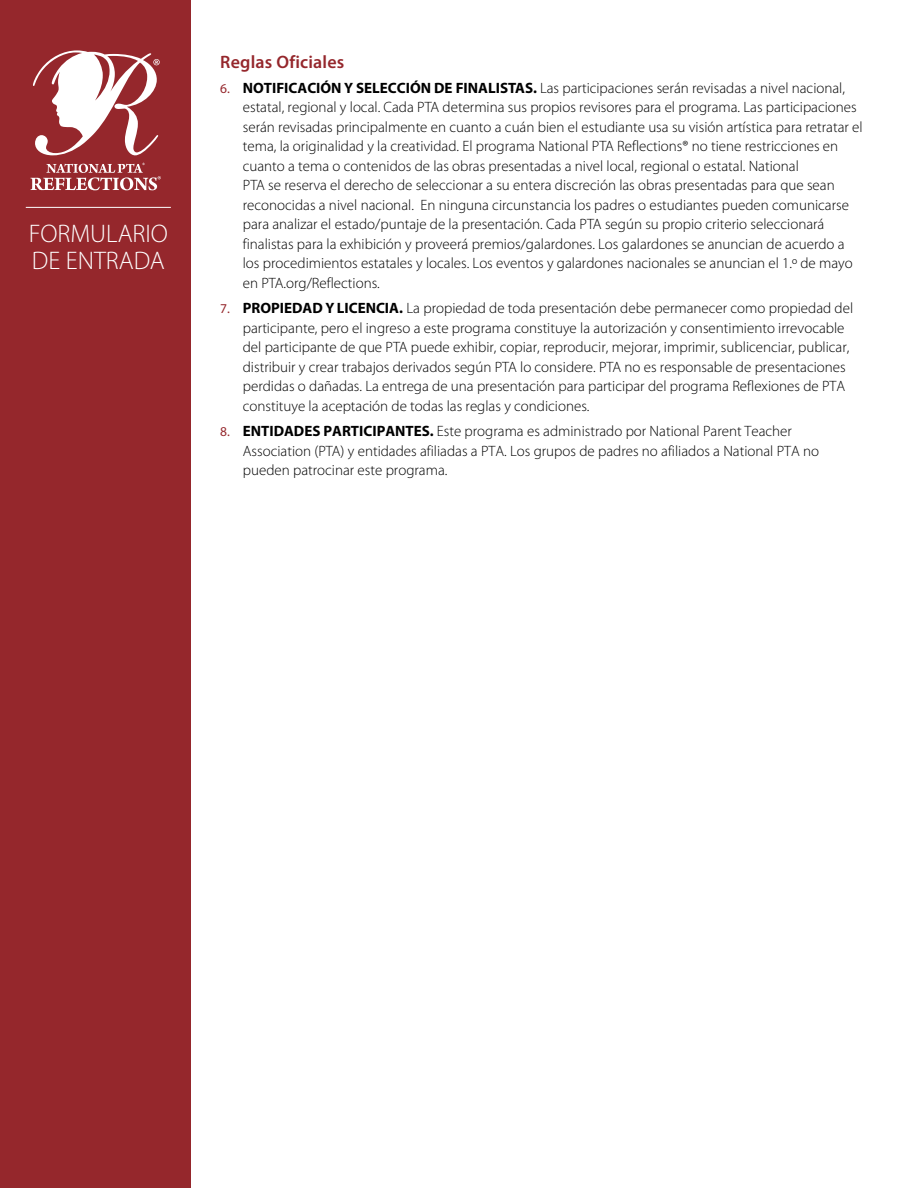
<style>
.page{position:relative;width:918px;height:1188px;background:#fff}
.page>*{position:absolute;margin:0;border:0;box-sizing:border-box;transform-origin:0 0}
.t1{font:300 25.5px/27px "Myriad Pro";color:#fff}
.t2{font:600 18px "Myriad Pro";letter-spacing:.01em;color:#95272c}
.t3{font:300 15px/19.5px "Myriad Pro";color:#000}
.s1{font-weight:400;font-size:13.5px;color:#95272c}
.s2{font-weight:700}
</style>
<div class="page">
<div style="left:0;top:0;width:190px;height:1188px;background:#95272c"></div>
<svg style="left:33px;top:50px;width:127px;height:105px"></svg>
<svg style="left:30px;top:163px;width:131px;height:27px"></svg>
<hr style="left:26px;top:207px;width:145px;height:1px;background:#fff">
<h1 class="t1" style="left:29px;top:220px;width:141px">FORMULARIO<br>DE ENTRADA</h1>
<p class="t2" style="left:220px;top:50px;width:126px">Reglas Oficiales</p>
<p class="t3" style="left:243px;top:78px;width:621px;text-indent:-22px"><span class="s1">6.</span> <span class="s2">NOTIFICACIÓN Y SELECCIÓN DE FINALISTAS.</span> Las participaciones serán revisadas a nivel nacional, estatal, regional y local. Cada PTA determina sus propios revisores para el programa. Las participaciones serán revisadas principalmente en cuanto a cuán bien el estudiante usa su visión artística para retratar el tema, la originalidad y la creatividad. El programa National PTA Reflections® no tiene restricciones en cuanto a tema o contenidos de las obras presentadas a nivel local, regional o estatal. National<br>PTA se reserva el derecho de seleccionar a su entera discreción las obras presentadas para que sean reconocidas a nivel nacional. En ninguna circunstancia los padres o estudiantes pueden comunicarse para analizar el estado/puntaje de la presentación. Cada PTA según su propio criterio seleccionará finalistas para la exhibición y proveerá premios/galardones. Los galardones se anuncian de acuerdo a los procedimientos estatales y locales. Los eventos y galardones nacionales se anuncian el 1.º de mayo en PTA.org/Reflections.</p>
<p class="t3" style="left:243px;top:298px;width:612px;text-indent:-22px"><span class="s1">7.</span> <span class="s2">PROPIEDAD Y LICENCIA.</span> La propiedad de toda presentación debe permanecer como propiedad del participante, pero el ingreso a este programa constituye la autorización y consentimiento irrevocable del participante de que PTA puede exhibir, copiar, reproducir, mejorar, imprimir, sublicenciar, publicar, distribuir y crear trabajos derivados según PTA lo considere. PTA no es responsable de presentaciones perdidas o dañadas. La entrega de una presentación para participar del programa Reflexiones de PTA constituye la aceptación de todas las reglas y condiciones.</p>
<p class="t3" style="left:243px;top:421px;width:578px;text-indent:-22px"><span class="s1">8.</span> <span class="s2">ENTIDADES PARTICIPANTES.</span> Este programa es administrado por National Parent Teacher<br>Association (PTA) y entidades afiliadas a PTA. Los grupos de padres no afiliados a National PTA no pueden patrocinar este programa.</p>
</div>
